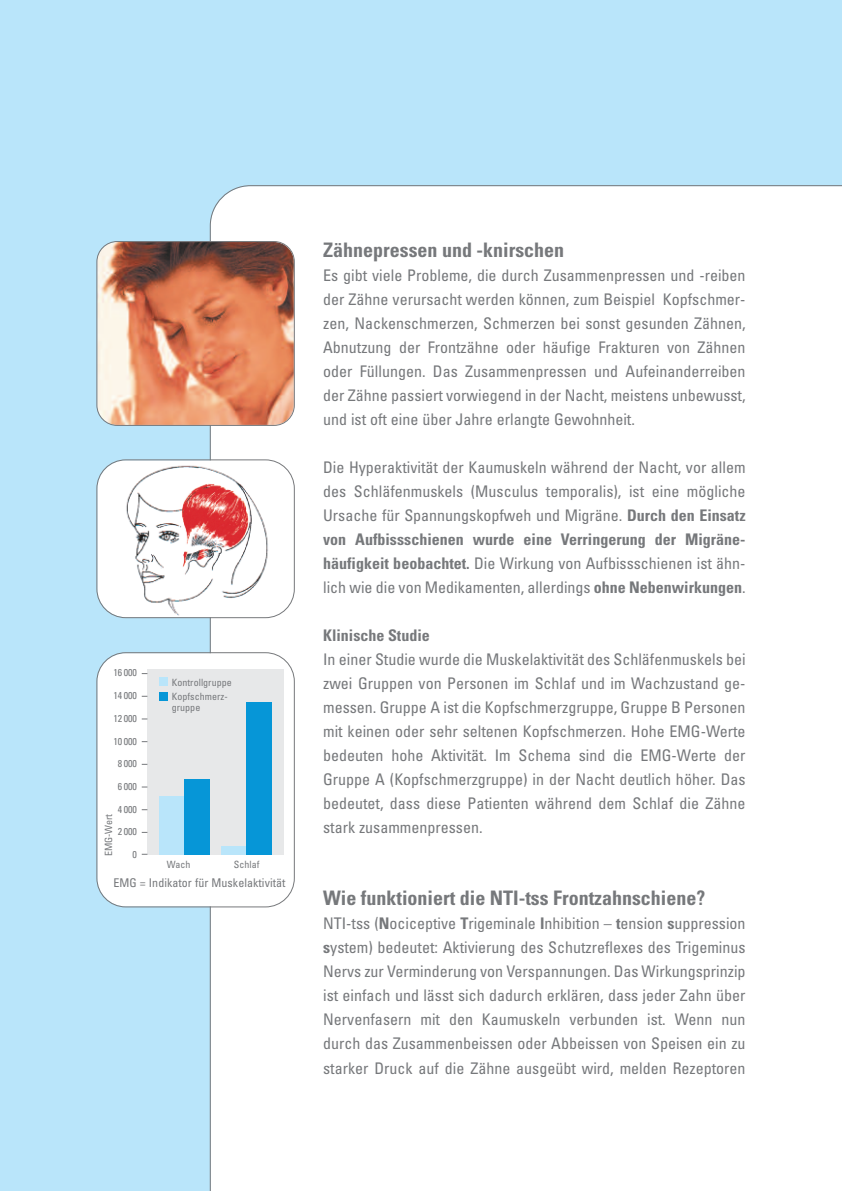
<style>
.page{position:relative;width:842px;height:1191px;background:#b9e5fa}
.page>*{position:absolute;margin:0;border:0;box-sizing:border-box;transform-origin:0 0}
.t1{font:700 condensed 20px "Univers";color:#76787b}
.t2{font:condensed 16px/24px "Univers";color:#76787b;text-align:justify}
.t3{font:700 condensed 16px "Univers";color:#76787b}
.t4{font:condensed 12px "Univers";letter-spacing:.005em;color:#76787b}
.t5{font:condensed 10px/14.2px "Univers";letter-spacing:.005em;color:#76787b}
.s1{font-weight:700}
</style>
<div class="page">
<div style="left:210px;top:185px;width:632px;height:1006px;background:#fff"></div>
<img style="left:97px;top:242px;width:197px;height:183px;border-radius:20px">
<div style="left:96px;top:241px;width:199px;height:185px;border:2px solid #76787b;border-radius:21px"></div>
<div style="left:97px;top:460px;width:197px;height:157px;background:#fff;border-radius:28px"></div>
<img style="left:126px;top:465px;width:142px;height:150px">
<div style="left:96px;top:459px;width:199px;height:159px;border:2px solid #76787b;border-radius:29px"></div>
<div style="left:97px;top:653px;width:197px;height:253px;background:#fff;border-radius:28px"></div>
<div style="left:96px;top:652px;width:199px;height:255px;border:2px solid #76787b;border-radius:29px"></div>
<div style="left:147px;top:669px;width:136px;height:185px;background:#e7e8e9"></div>
<div style="left:159px;top:796px;width:25px;height:58px;background:#b9e5fa"></div>
<div style="left:184px;top:779px;width:26px;height:75px;background:#0696d7"></div>
<div style="left:221px;top:846px;width:26px;height:8px;background:#b9e5fa"></div>
<div style="left:247px;top:702px;width:25px;height:152px;background:#0696d7"></div>
<div style="left:159px;top:677px;width:8px;height:9px;background:#b9e5fa"></div>
<div style="left:159px;top:692px;width:8px;height:8px;background:#0696d7"></div>
<p class="t5" style="left:113px;top:666px;width:25px">16 000</p>
<p class="t5" style="left:113px;top:689px;width:25px">14 000</p>
<p class="t5" style="left:113px;top:712px;width:25px">12 000</p>
<p class="t5" style="left:113px;top:734px;width:25px">10 000</p>
<p class="t5" style="left:118px;top:757px;width:21px">8 000</p>
<p class="t5" style="left:118px;top:780px;width:21px">6 000</p>
<p class="t5" style="left:118px;top:802px;width:21px">4 000</p>
<p class="t5" style="left:118px;top:825px;width:21px">2 000</p>
<p class="t5" style="left:133px;top:848px;width:6px">0</p>
<p class="t5" style="left:102px;top:856px;width:44px;rotate:-90deg">EMG-Wert</p>
<p class="t5" style="left:172px;top:675px;width:62px">Kontrollgruppe<br>Kopfschmerz-</p>
<p class="t5" style="left:172px;top:701px;width:30px">gruppe</p>
<p class="t5" style="left:167px;top:857px;width:25px">Wach</p>
<p class="t5" style="left:234px;top:857px;width:27px">Schlaf</p>
<p class="t4" style="left:113px;top:878px;width:174px">EMG = Indikator für Muskelaktivität</p>
<p class="t1" style="left:323px;top:243px;width:243px">Zähnepressen und -knirschen</p>
<p class="t2" style="left:323px;top:265px;width:424px">Es gibt viele Probleme, die durch Zusammenpressen und -reiben der Zähne verursacht werden können, zum Beispiel Kopfschmer&shy;zen, Nackenschmerzen, Schmerzen bei sonst gesunden Zähnen, Abnutzung der Frontzähne oder häufige Frakturen von Zähnen oder Füllungen. Das Zusammenpressen und Aufeinanderreiben der Zähne passiert vorwiegend in der Nacht, meistens unbewusst, und ist oft eine über Jahre erlangte Gewohnheit.</p>
<p class="t2" style="left:323px;top:457px;width:424px">Die Hyperaktivität der Kaumuskeln während der Nacht, vor allem des Schläfenmuskels (Musculus temporalis), ist eine mögliche Ursache für Spannungskopfweh und Migräne. <span class="s1">Durch den Einsatz von Aufbissschienen wurde eine Verringerung der Migräne&shy;häufigkeit beobachtet.</span> Die Wirkung von Aufbissschienen ist ähn&shy;lich wie die von Medikamenten, allerdings <span class="s1">ohne Nebenwirkungen</span>.</p>
<p class="t3" style="left:323px;top:630px;width:108px">Klinische Studie</p>
<p class="t2" style="left:323px;top:649px;width:424px">In einer Studie wurde die Muskelaktivität des Schläfenmuskels bei zwei Gruppen von Personen im Schlaf und im Wachzustand ge&shy;messen. Gruppe A ist die Kopfschmerzgruppe, Gruppe B Personen mit keinen oder sehr seltenen Kopfschmerzen. Hohe EMG-Werte bedeuten hohe Aktivität. Im Schema sind die EMG-Werte der Gruppe A (Kopfschmerzgruppe) in der Nacht deutlich höher. Das bedeutet, dass diese Patienten während dem Schlaf die Zähne stark zusammenpressen.</p>
<p class="t1" style="left:323px;top:891px;width:384px">Wie funktioniert die NTI-tss Frontzahnschiene?</p>
<p class="t2" style="left:323px;top:913px;width:424px">NTI-tss (<span class="s1">N</span>ociceptive <span class="s1">T</span>rigeminale <span class="s1">I</span>nhibition – <span class="s1">t</span>ension <span class="s1">s</span>uppression <span class="s1">s</span>ystem) bedeutet: Aktivierung des Schutzreflexes des Trigeminus Nervs zur Verminderung von Verspannungen. Das Wirkungsprinzip ist einfach und lässt sich dadurch erklären, dass jeder Zahn über Nervenfasern mit den Kaumuskeln verbunden ist. Wenn nun durch das Zusammenbeissen oder Abbeissen von Speisen ein zu starker Druck auf die Zähne ausgeübt wird, melden Rezeptoren</p>
</div>
